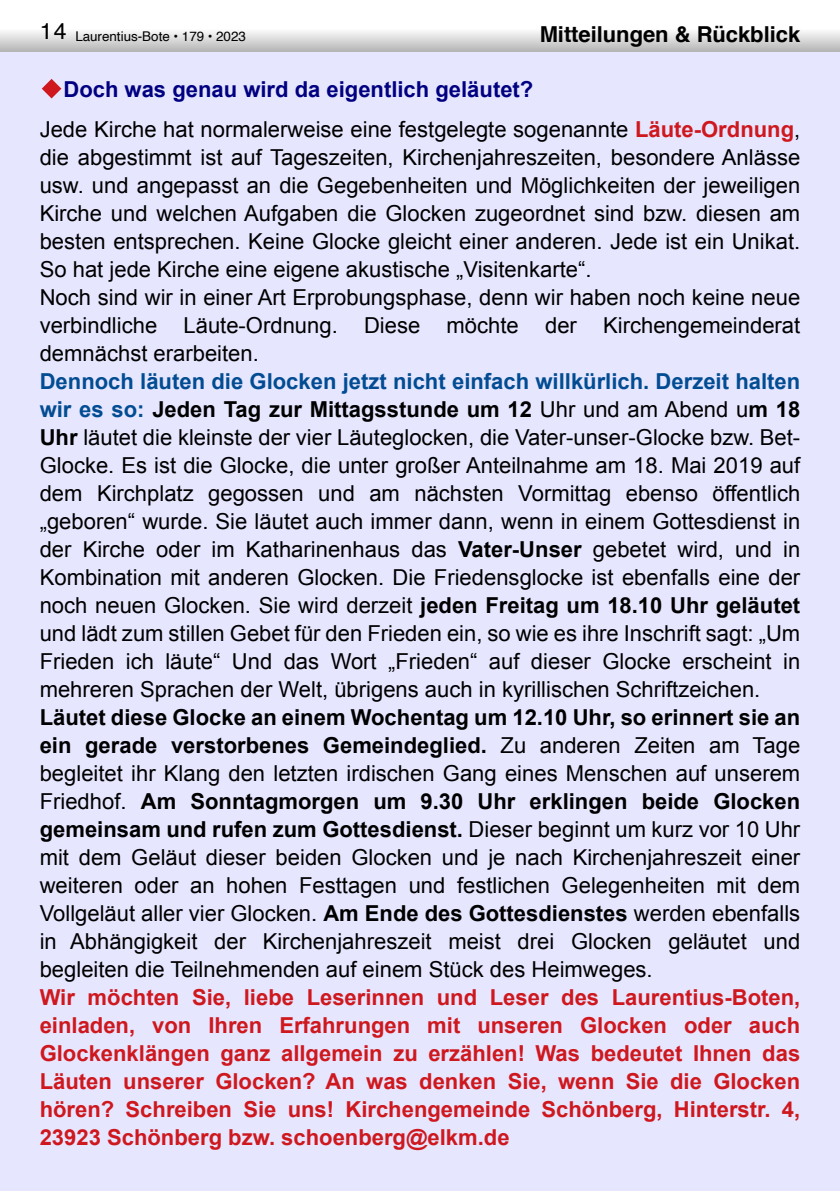
<style>
.page{position:relative;width:840px;height:1191px;background:#fff}
.page>*{position:absolute;margin:0;border:0;box-sizing:border-box;transform-origin:0 0}
.t1{font:22px/28px "Arial";color:#000}
.t2{font:700 22px/28px "Arial";color:#ce181e;text-align:justify}
.t3{font:700 22px "Helvetica";letter-spacing:-.005em;color:#000}
.t4{font:13.4px "Helvetica";letter-spacing:-.005em;color:#000}
.s1{font-weight:700;color:#000080}
.s2{font-weight:700;color:#ce181e}
.s3{font-weight:700;color:#014c92}
.s4{font-weight:700}
</style>
<div class="page">
<div style="left:0;top:42px;width:839px;height:1149px;background:#e6e6ff"></div>
<div style="left:0;top:23px;width:839px;height:28px;background:linear-gradient(to bottom,#fff,#bcbcbc)"></div>
<svg style="left:839px;top:32px;width:1px;height:19px"></svg>
<svg style="left:42px;top:79px;width:19px;height:19px"></svg>
<p class="t4" style="left:40px;top:31px;width:207px"><sup>14</sup> Laurentius-Bote • 179 • 2023</p>
<p class="t3" style="left:539px;top:25px;width:262px">Mitteilungen &amp; Rückblick</p>
<p class="t1" style="left:40px;top:72px;width:761px;line-height:39.2px;text-indent:24px"><span class="s1">Doch was genau wird da eigentlich geläutet?<br></span>Jede Kirche hat normalerweise eine festgelegte sogenannte <span class="s2">Läute-Ordnung</span>,</p>
<p class="t1" style="left:40px;top:145px;width:761px">die abgestimmt ist auf Tageszeiten, Kirchenjahreszeiten, besondere Anlässe usw. und angepasst an die Gegebenheiten und Möglichkeiten der jeweiligen Kirche und welchen Aufgaben die Glocken zugeordnet sind bzw. diesen am besten entsprechen. Keine Glocke gleicht einer anderen. Jede ist ein Unikat.<br>So hat jede Kirche eine eigene akustische „Visitenkarte“.<br>Noch sind wir in einer Art Erprobungsphase, denn wir haben noch keine neue verbindliche Läute-Ordnung. Diese möchte der Kirchengemeinderat demnächst erarbeiten.</p>
<p class="t1" style="left:40px;top:369px;width:761px;text-align:justify"><span class="s3">Dennoch läuten die Glocken jetzt nicht einfach willkürlich. Derzeit halten wir es so:</span> <span class="s4">Jeden Tag zur Mittagsstunde um 12</span> Uhr und am Abend u<span class="s4">m 18<br>Uhr</span> läutet die kleinste der vier Läuteglocken, die Vater-unser-Glocke bzw. Bet-Glocke. Es ist die Glocke, die unter großer Anteilnahme am 18. Mai 2019 auf dem Kirchplatz gegossen und am nächsten Vormittag ebenso öffentlich „geboren“ wurde. Sie läutet auch immer dann, wenn in einem Gottesdienst in der Kirche oder im Katharinenhaus das <span class="s4">Vater-Unser</span> gebetet wird, und in Kombination mit anderen Glocken. Die Friedensglocke ist ebenfalls eine der noch neuen Glocken. Sie wird derzeit <span class="s4">jeden Freitag um 18.10 Uhr geläutet </span>und lädt zum stillen Gebet für den Frieden ein, so wie es ihre Inschrift sagt: „Um Frieden ich läute“ Und das Wort „Frieden“ auf dieser Glocke erscheint in mehreren Sprachen der Welt, übrigens auch in kyrillischen Schriftzeichen.</p>
<p class="t1" style="left:40px;top:705px;width:761px;text-align:justify"><span class="s4">Läutet diese Glocke an einem Wochentag um 12.10 Uhr, so erinnert sie an ein gerade verstorbenes Gemeindeglied.</span> Zu anderen Zeiten am Tage begleitet ihr Klang den letzten irdischen Gang eines Menschen auf unserem Friedhof. <span class="s4">Am Sonntagmorgen um 9.30 Uhr erklingen beide Glocken gemeinsam und rufen zum Gottesdienst.</span> Dieser beginnt um kurz vor 10 Uhr mit dem Geläut dieser beiden Glocken und je nach Kirchenjahreszeit einer weiteren oder an hohen Festtagen und festlichen Gelegenheiten mit dem Vollgeläut aller vier Glocken. <span class="s4">Am Ende des Gottesdienstes</span> werden ebenfalls in Abhängigkeit der Kirchenjahreszeit meist drei Glocken geläutet und begleiten die Teilnehmenden auf einem Stück des Heimweges.</p>
<p class="t2" style="left:40px;top:985px;width:761px">Wir möchten Sie, liebe Leserinnen und Leser des Laurentius-Boten, einladen, von Ihren Erfahrungen mit unseren Glocken oder auch Glockenklängen ganz allgemein zu erzählen! Was bedeutet Ihnen das Läuten unserer Glocken? An was denken Sie, wenn Sie die Glocken hören? Schreiben Sie uns! Kirchengemeinde Schönberg, Hinterstr. 4, 23923 Schönberg bzw. schoenberg@elkm.de</p>
</div>
